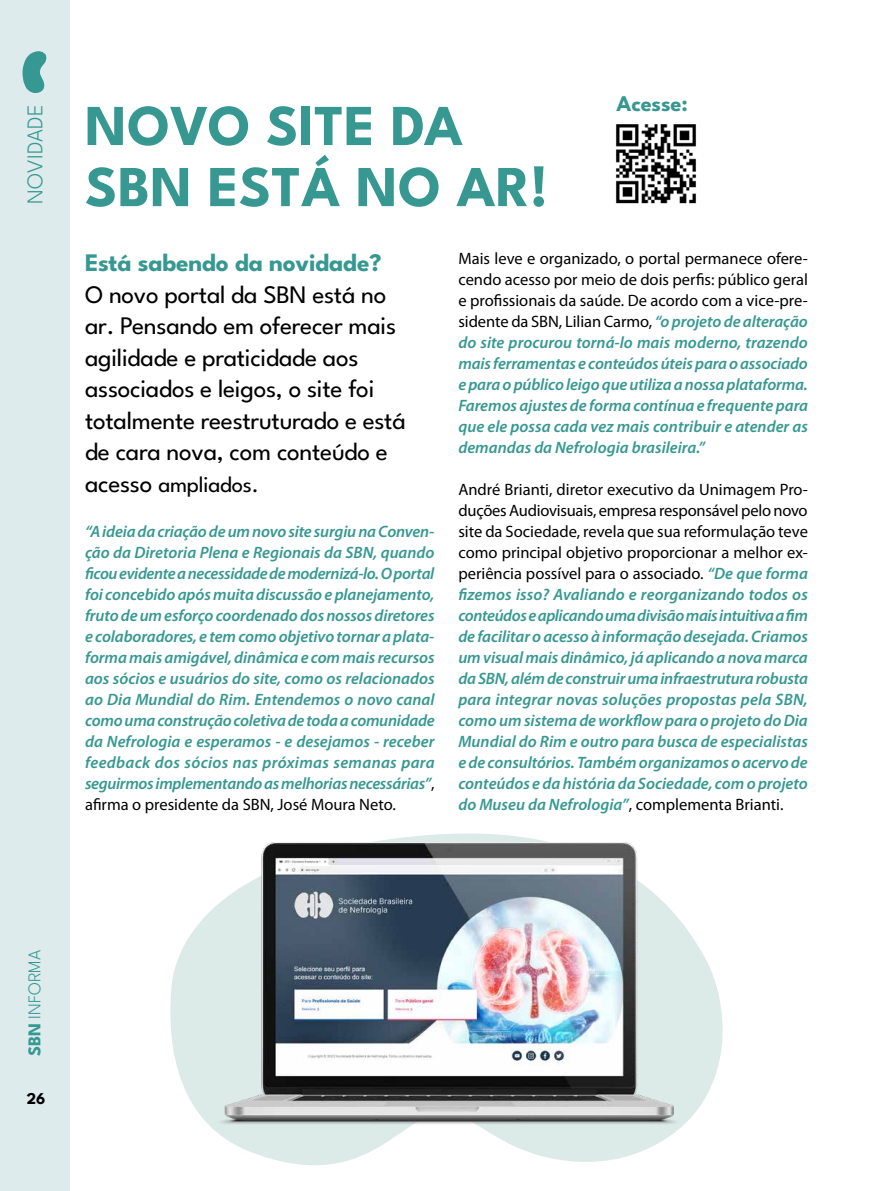
<style>
.page{position:relative;width:893px;height:1191px;background:#fff}
.page>*{position:absolute;margin:0;border:0;box-sizing:border-box;transform-origin:0 0}
.t1{font:700 57.9px/61.1px "League Spartan";letter-spacing:.005em;color:#369891}
.t2{font:25.2px/31.5px "League Spartan";letter-spacing:-.01em;color:#000}
.t3{font:700 25.2px "League Spartan";letter-spacing:-.01em;color:#369891}
.t4{font:22.65px "League Spartan";letter-spacing:-.01em;color:#000}
.t5{font:300 22.5px "League Spartan";letter-spacing:.005em;color:#369891}
.t6{font:700 22.35px "League Spartan";letter-spacing:-.01em;color:#369891}
.t7{font:300 18px "League Spartan";color:#369891}
.t8{font:italic 600 16.5px/21px "Myriad Pro";color:#369891;text-align:justify}
.t9{font:700 16.5px "League Spartan";color:#000}
.s1{font-size:25.2px}
.s2{font-weight:400;font-style:normal;color:#000}
.s3{font-weight:700}
</style>
<div class="page">
<div style="left:0;top:0;width:69px;height:1191px;background:#ddebed"></div>
<svg style="left:22px;top:51px;width:24px;height:42px"></svg>
<img style="left:615px;top:124px;width:82px;height:80px">
<svg style="left:170px;top:833px;width:553px;height:332px"></svg>
<img style="left:190px;top:842px;width:502px;height:304px">
<h3 class="t5" style="left:18px;top:204px;width:100px;rotate:-90deg">NOVIDADE</h3>
<h1 class="t1" style="left:85px;top:90px;width:464px">NOVO SITE DA<br>SBN ESTÁ NO AR!</h1>
<h3 class="t6" style="left:617px;top:86px;width:73px">Acesse:</h3>
<h2 class="t3" style="left:85px;top:243px;width:298px">Está sabendo da novidade?</h2>
<h2 class="t2" style="left:85px;top:276px;width:322px">O novo portal da SBN está no ar. Pensando em oferecer mais agilidade e praticidade aos associados e leigos, o site foi totalmente reestruturado e está de cara nova, com conteúdo e</h2>
<h3 class="t4" style="left:85px;top:467px;width:175px"><span class="s1">acesso</span> ampliados.</h3>
<p class="t8" style="left:85px;top:521px;width:351px">“A ideia da criação de um novo site surgiu na Conven&shy;ção da Diretoria Plena e Regionais da SBN, quando ficou evidente a necessidade de modernizá-lo. O portal foi concebido após muita discussão e planejamento, fruto de um esforço coordenado dos nossos diretores e colaboradores, e tem como objetivo tornar a plata&shy;forma mais amigável, dinâmica e com mais recursos aos sócios e usuários do site, como os relacionados ao Dia Mundial do Rim. Entendemos o novo canal como uma construção coletiva de toda a comunidade da Nefrologia e esperamos - e desejamos - receber feedback dos sócios nas próximas semanas para seguirmos implementando as melhorias necessárias”<span class="s2">, afirma o presidente da SBN, José Moura Neto.</span></p>
<p class="t8" style="left:458px;top:248px;width:351px"><span class="s2">Mais leve e organizado, o portal permanece ofere&shy;cendo acesso por meio de dois perfis: público geral e profissionais da saúde. De acordo com a vice-pre&shy;sidente da SBN, Lilian Carmo,</span> “o projeto de alteração do site procurou torná-lo mais moderno, trazendo mais ferramentas e conteúdos úteis para o associado e para o público leigo que utiliza a nossa plataforma.<br>Faremos ajustes de forma contínua e frequente para que ele possa cada vez mais contribuir e atender as demandas da Nefrologia brasileira.”</p>
<p class="t8" style="left:458px;top:479px;width:351px"><span class="s2">André Brianti, diretor executivo da Unimagem Pro&shy;duções Audiovisuais, empresa responsável pelo novo site da Sociedade, revela que sua reformulação teve como principal objetivo proporcionar a melhor ex&shy;periência possível para o associado.</span> “De que forma fizemos isso? Avaliando e reorganizando todos os conteúdos e aplicando uma divisão mais intuitiva a fim de facilitar o acesso à informação desejada. Criamos um visual mais dinâmico, já aplicando a nova marca da SBN, além de construir uma infraestrutura robusta para integrar novas soluções propostas pela SBN, como um sistema de workflow para o projeto do Dia Mundial do Rim e outro para busca de especialistas e de consultórios. Também organizamos o acervo de conteúdos e da história da Sociedade, com o projeto do Museu da Nefrologia”<span class="s2">, complementa Brianti.</span></p>
<p class="t7" style="left:21px;top:1056px;width:108px;rotate:-90deg"><span class="s3">SBN</span> INFORMA</p>
<p class="t9" style="left:27px;top:1085px;width:20px">26</p>
</div>
